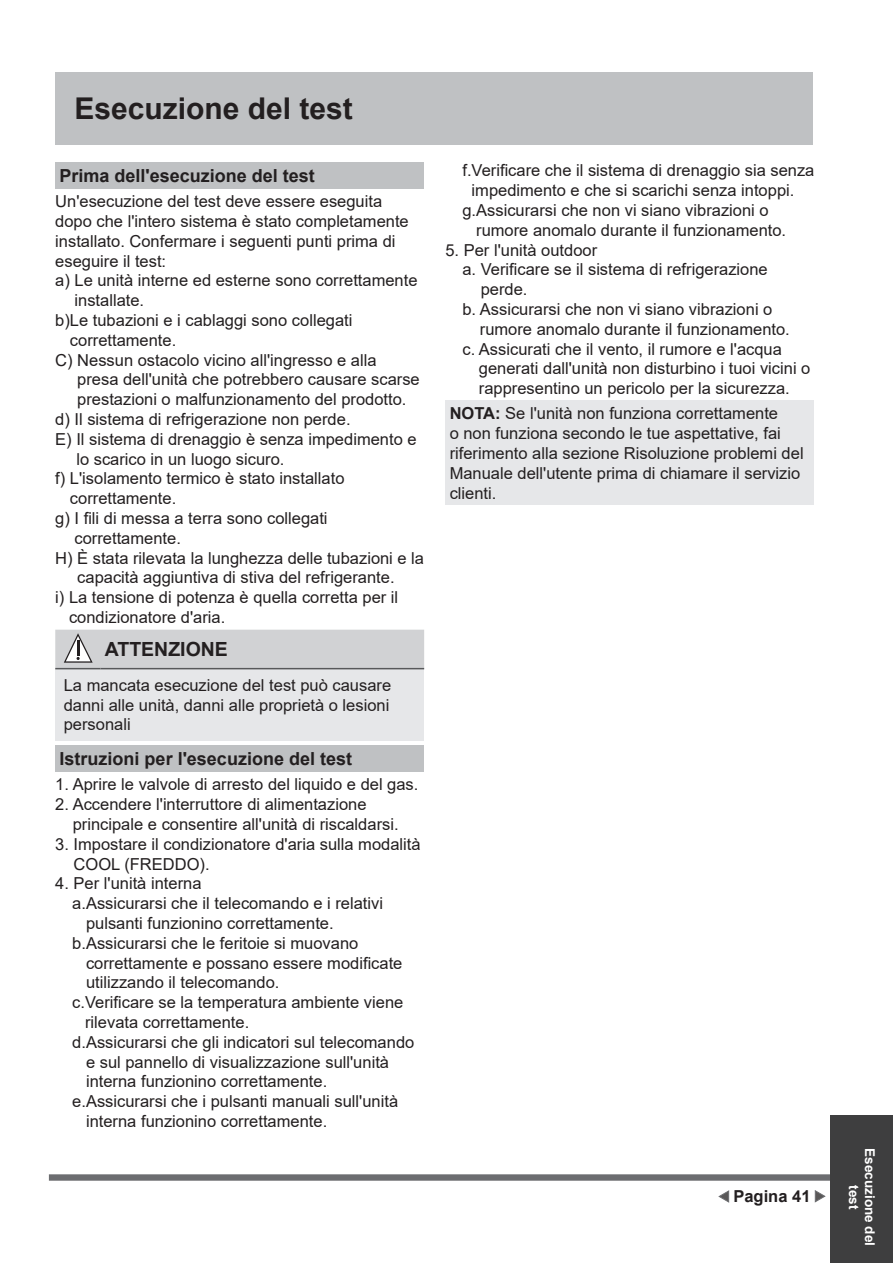
<style>
.page{position:relative;width:893px;height:1263px;background:#fff}
.page>*{position:absolute;margin:0;border:0;box-sizing:border-box;transform-origin:0 0}
.t1{font:700 30px "Arial";color:#231f20}
.基本{font:700 19.5px "Arial";color:#231f20}
.t2{font:700 18px "Arial";color:#231f20}
.基本-2{font:16.5px/19.8px "Arial";color:#231f20}
._10{font:16.5px/19.8px "Arial";color:#231f20}
.body{font:16.5px/19.5px "Arial";color:#231f20;text-align:justify}
.t3{font:700 16.5px "Arial";color:#231f20}
.t4{font:700 13.5px/16.2px "Arial";color:#fff;text-align:center}
.s1{font-weight:700}
</style>
<div class="page">
<div style="left:49px;top:1174px;width:782px;height:7px;background:#6c6d70"></div>
<svg style="left:719px;top:1190px;width:10px;height:13px"></svg>
<svg style="left:815px;top:1190px;width:10px;height:12px"></svg>
<div style="left:55px;top:72px;width:758px;height:72px;background:#bfc1c3"></div>
<div style="left:55px;top:162px;width:369px;height:27px;background:#bfc1c3"></div>
<div style="left:55px;top:669px;width:369px;height:72px;background:#e6e7e9"></div>
<svg style="left:55px;top:630px;width:369px;height:39px;background:#cccdcf"></svg>
<div style="left:55px;top:745px;width:369px;height:27px;background:#bfc1c3"></div>
<div style="left:445px;top:401px;width:369px;height:104px;background:#e6e7e9"></div>
<div style="left:831px;top:1116px;width:62px;height:147px;background:#3e3e3f"></div>
<p class="t1" style="left:74px;top:88px;width:280px">Esecuzione del test</p>
<p class="t2" style="left:60px;top:164px;width:257px">Prima dell'esecuzione del test</p>
<p class="_10" style="left:55px;top:191px;width:355px">Un'esecuzione del test deve essere eseguita dopo che l'intero sistema è stato completamente installato. Confermare i seguenti punti prima di eseguire il test:</p>
<p class="_10" style="left:75px;top:271px;width:345px;text-indent:-19px">a) Le unità interne ed esterne sono correttamente installate.</p>
<p class="_10" style="left:70px;top:310px;width:284px;text-indent:-15px">b)Le tubazioni e i cablaggi sono collegati correttamente.</p>
<p class="_10" style="left:77px;top:350px;width:344px;text-indent:-22px">C) Nessun ostacolo vicino all'ingresso e alla presa dell'unità che potrebbero causare scarse prestazioni o malfunzionamento del prodotto.</p>
<p class="_10" style="left:55px;top:409px;width:297px">d) Il sistema di refrigerazione non perde.</p>
<p class="_10" style="left:76px;top:429px;width:342px;text-indent:-21px">E) Il sistema di drenaggio è senza impedimento e lo scarico in un luogo sicuro.</p>
<p class="_10" style="left:70px;top:469px;width:276px;text-indent:-15px">f) L'isolamento termico è stato installato correttamente.</p>
<p class="_10" style="left:75px;top:508px;width:255px;text-indent:-19px">g) I fili di messa a terra sono collegati correttamente.</p>
<p class="_10" style="left:55px;top:548px;width:370px;text-align:center">H) È stata rilevata la lunghezza delle tubazioni e la capacità aggiuntiva di stiva del refrigerante.</p>
<p class="_10" style="left:69px;top:587px;width:331px;text-indent:-14px">i) La tensione di potenza è quella corretta per il condizionatore d'aria.</p>
<p class="基本" style="left:105px;top:636px;width:125px">ATTENZIONE</p>
<p class="body" style="left:64px;top:676px;width:329px">La mancata esecuzione del test può causare danni alle unità, danni alle proprietà o lesioni personali</p>
<p class="t2" style="left:60px;top:747px;width:294px">Istruzioni per l'esecuzione del test</p>
<p class="基本-2" style="left:55px;top:774px;width:365px">1. Aprire le valvole di arresto del liquido e del gas.</p>
<p class="基本-2" style="left:73px;top:794px;width:327px;text-indent:-17px">2. Accendere l'interruttore di alimentazione principale e consentire all'unità di riscaldarsi.</p>
<p class="基本-2" style="left:74px;top:834px;width:349px;text-indent:-18px">3. Impostare il condizionatore d'aria sulla modalità<br>COOL (FREDDO).</p>
<p class="基本-2" style="left:55px;top:873px;width:148px">4. Per l'unità interna</p>
<p class="基本-2" style="left:86px;top:893px;width:299px;text-indent:-14px">a.Assicurarsi che il telecomando e i relativi pulsanti funzionino correttamente.</p>
<p class="基本-2" style="left:86px;top:933px;width:318px;text-indent:-14px">b.Assicurarsi che le feritoie si muovano correttamente e possano essere modificate utilizzando il telecomando.</p>
<p class="基本-2" style="left:85px;top:992px;width:320px;text-indent:-13px">c.Verificare se la temperatura ambiente viene rilevata correttamente.</p>
<p class="基本-2" style="left:86px;top:1032px;width:330px;text-indent:-14px">d.Assicurarsi che gli indicatori sul telecomando e sul pannello di visualizzazione sull'unità interna funzionino correttamente.</p>
<p class="基本-2" style="left:86px;top:1091px;width:314px;text-indent:-14px">e.Assicurarsi che i pulsanti manuali sull'unità interna funzionino correttamente.</p>
<p class="基本-2" style="left:472px;top:161px;width:344px;text-indent:-9px">f.Verificare che il sistema di drenaggio sia senza impedimento e che si scarichi senza intoppi.</p>
<p class="基本-2" style="left:476px;top:200px;width:311px;text-indent:-14px">g.Assicurarsi che non vi siano vibrazioni o rumore anomalo durante il funzionamento.</p>
<p class="基本-2" style="left:445px;top:240px;width:153px">5. Per l'unità outdoor</p>
<p class="基本-2" style="left:481px;top:260px;width:289px;text-indent:-18px">a. Verificare se il sistema di refrigerazione perde.</p>
<p class="基本-2" style="left:480px;top:299px;width:311px;text-indent:-17px">b. Assicurarsi che non vi siano vibrazioni o rumore anomalo durante il funzionamento.</p>
<p class="基本-2" style="left:479px;top:339px;width:333px;text-indent:-17px">c. Assicurati che il vento, il rumore e l'acqua generati dall'unità non disturbino i tuoi vicini o rappresentino un pericolo per la sicurezza.</p>
<p class="_10" style="left:450px;top:403px;width:355px"><span class="s1">NOTA:</span> Se l'unità non funziona correttamente<br>o non funziona secondo le tue aspettative, fai riferimento alla sezione Risoluzione problemi del Manuale dell'utente prima di chiamare il servizio clienti.</p>
<p class="t3" style="left:733px;top:1185px;width:79px">Pagina 41</p>
<p class="t4" style="left:878px;top:1148px;width:99px;rotate:90deg">Esecuzione del test</p>
</div>
